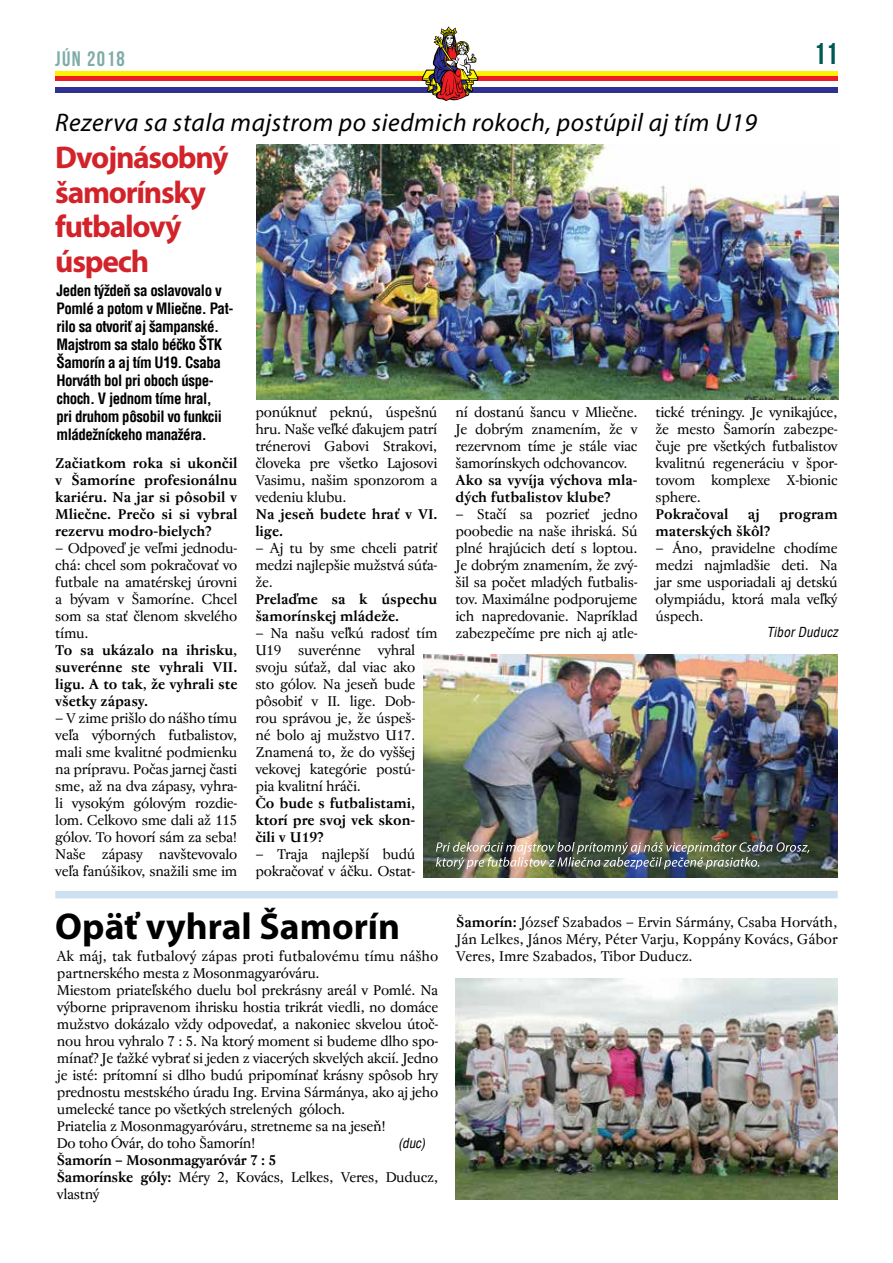
<style>
.page{position:relative;width:893px;height:1263px;background:#fff}
.page>*{position:absolute;margin:0;border:0;box-sizing:border-box;transform-origin:0 0}
.t1{font:700 37.5px "Myriad Pro";color:#000}
.t2{font:700 31.5px/34.5px "Myriad Pro";letter-spacing:-.04em;color:#d2232a}
.t3{font:30px "Bebas Neue";color:#005954}
.t4{font:italic 25.5px "Myriad Pro";letter-spacing:.02em;color:#000}
.t5{font:21px "Bebas Neue";letter-spacing:.07em;color:#80aca9}
.t6{font:700 15px/18px "Switzerland Condensed";letter-spacing:-.03em;color:#000}
.t7{font:14.25px/17px "Regent Pro";letter-spacing:-.02em;color:#000;text-align:justify}
.t8{font:700 14.25px/17px "Regent Pro";letter-spacing:-.005em;color:#000}
.t9{font:italic 13.5px "Switzerland Condensed";color:#000}
.s1{font-weight:400}
.s2{font-weight:700}
</style>
<div class="page">
<div style="left:55px;top:71px;width:783px;height:6px;background:#fff200"></div>
<div style="left:55px;top:77px;width:783px;height:5px;background:#ed1d24"></div>
<div style="left:55px;top:87px;width:783px;height:6px;background:#2e3092"></div>
<svg style="left:421px;top:27px;width:57px;height:74px"></svg>
<img style="left:256px;top:145px;width:582px;height:255px">
<img style="left:424px;top:655px;width:414px;height:222px">
<img style="left:455px;top:978px;width:383px;height:221px">
<div style="left:55px;top:891px;width:783px;height:7px;background:#cde1f0"></div>
<img style="left:436px;top:842px;width:374px;height:27px">
<h3 class="t5" style="left:55px;top:47px;width:71px">JÚN 2018</h3>
<h3 class="t3" style="left:814px;top:37px;width:25px">11</h3>
<h3 class="t4" style="left:55px;top:106px;width:703px">Rezerva sa stala majstrom po siedmich rokoch, postúpil aj tím U19</h3>
<h2 class="t2" style="left:55px;top:139px;width:175px">Dvojnásobný šamorínsky futbalový úspech</h2>
<p class="t6" style="left:56px;top:281px;width:178px">Jeden týždeň sa oslavovalo v<br>Pomlé a potom v Mliečne. Pat&shy;rilo sa otvoriť aj šampanské.<br>Majstrom sa stalo béčko ŠTK<br>Šamorín a aj tím U19. Csaba<br>Horváth bol pri oboch úspe&shy;choch. V jednom tíme hral,<br>pri druhom pôsobil vo funkcii mládežníckeho manažéra.</p>
<p class="t8" style="left:55px;top:454px;width:184px;text-align:justify">Začiatkom roka si ukončil v Šamoríne profesionálnu kariéru. Na jar si pôsobil v Mliečne. Prečo si si vybral rezervu modro-bielych?</p>
<p class="t7" style="left:55px;top:540px;width:184px">– Odpoveď je veľmi jednodu&shy;chá: chcel som pokračovať vo futbale na amatérskej úrovni a bývam v Šamoríne. Chcel som sa stať členom skvelého tímu.</p>
<p class="t8" style="left:55px;top:642px;width:184px;text-align:justify">To sa ukázalo na ihrisku, suverénne ste vyhrali VII. ligu. A to tak, že vyhrali ste všetky zápasy.</p>
<p class="t7" style="left:55px;top:710px;width:184px">– V zime prišlo do nášho tímu veľa výborných futbalistov, mali sme kvalitné podmienku na prípravu. Počas jarnej časti sme, až na dva zápasy, vyhra&shy;li vysokým gólovým rozdie&shy;lom. Celkovo sme dali až 115 gólov. To hovorí sám za seba!<br>Naše zápasy navštevovalo veľa fanúšikov, snažili sme im</p>
<p class="t7" style="left:255px;top:404px;width:184px">ponúknuť peknú, úspešnú hru. Naše veľké ďakujem patrí trénerovi Gabovi Strakovi, človeka pre všetko Lajosovi Vasimu, našim sponzorom a vedeniu klubu.</p>
<p class="t8" style="left:255px;top:506px;width:184px">Na jeseň budete hrať v VI. lige.</p>
<p class="t7" style="left:255px;top:540px;width:184px">– Aj tu by sme chceli patriť medzi najlepšie mužstvá súťa&shy;že.</p>
<p class="t8" style="left:255px;top:591px;width:184px">Prelaďme sa k úspechu šamorínskej mládeže.</p>
<p class="t7" style="left:255px;top:625px;width:184px;text-align:left">– Na našu veľkú radosť tím<br>U19 suverénne vyhral svoju súťaž, dal viac ako sto gólov. Na jeseň bude pôsobiť v II. lige. Dob&shy;rou správou je, že úspeš-<br>né bolo aj mužstvo U17.<br>Znamená to, že do vyššej vekovej kategórie postú&shy;pia kvalitní hráči.</p>
<p class="t8" style="left:255px;top:795px;width:161px;text-align:justify">Čo bude s futbalistami, ktorí pre svoj vek skon&shy;čili v U19?</p>
<p class="t7" style="left:255px;top:846px;width:161px">– Traja najlepší budú pokračovať v áčku. Ostat-</p>
<p class="t7" style="left:455px;top:404px;width:184px">ní dostanú šancu v Mliečne.<br>Je dobrým znamením, že v rezervnom tíme je stále viac šamorínskych odchovancov.</p>
<p class="t8" style="left:455px;top:472px;width:184px">Ako sa vyvíja výchova mla&shy;dých futbalistov klube?</p>
<p class="t7" style="left:455px;top:506px;width:184px">– Stačí sa pozrieť jedno poobedie na naše ihriská. Sú plné hrajúcich detí s loptou.<br>Je dobrým znamením, že zvý&shy;šil sa počet mladých futbalis&shy;tov. Maximálne podporujeme ich napredovanie. Napríklad zabezpečíme pre nich aj atle-</p>
<p class="t7" style="left:656px;top:404px;width:184px">tické tréningy. Je vynikajúce, že mesto Šamorín zabezpe&shy;čuje pre všetkých futbalistov kvalitnú regeneráciu v špor&shy;tovom komplexe X-bionic sphere.</p>
<p class="t8" style="left:656px;top:506px;width:74px">Pokračoval</p>
<p class="t8" style="left:748px;top:506px;width:13px">aj</p>
<p class="t8" style="left:779px;top:506px;width:60px">program</p>
<p class="t8" style="left:656px;top:523px;width:116px">materských škôl?</p>
<p class="t7" style="left:656px;top:540px;width:184px">– Áno, pravidelne chodíme medzi najmladšie deti. Na jar sme usporiadali aj detskú olympiádu, ktorá mala veľký úspech.</p>
<p class="t9" style="left:767px;top:624px;width:72px">Tibor Duducz</p>
<h1 class="t1" style="left:55px;top:902px;width:346px">Opäť vyhral Šamorín</h1>
<p class="t7" style="left:57px;top:948px;width:383px;text-align:left">Ak máj, tak futbalový zápas proti futbalovému tímu nášho partnerského mesta z Mosonmagyaróváru.<br>Miestom priateľského duelu bol prekrásny areál v Pomlé. Na výborne pripravenom ihrisku hostia trikrát viedli, no domáce mužstvo dokázalo vždy odpovedať, a nakoniec skvelou útoč&shy;nou hrou vyhralo 7 : 5. Na ktorý moment si budeme dlho spo&shy;mínať? Je ťažké vybrať si jeden z viacerých skvelých akcií. Jedno je isté: prítomní si dlho budú pripomínať krásny spôsob hry prednostu mestského úradu Ing. Ervina Sármánya, ako aj jeho umelecké tance po všetkých strelených góloch.<br>Priatelia z Mosonmagyaróváru, stretneme sa na jeseň!<br>Do toho Óvár, do toho Šamorín!</p>
<p class="t9" style="left:398px;top:1135px;width:29px">(duc)</p>
<p class="t8" style="left:57px;top:1152px;width:383px">Šamorín – Mosonmagyaróvár 7 : 5<br>Šamorínske góly: <span class="s1">Méry 2, Kovács, Lelkes, Veres, Duducz, vlastný</span></p>
<p class="t7" style="left:456px;top:914px;width:383px"><span class="s2">Šamorín:</span> József Szabados – Ervin Sármány, Csaba Horváth, Ján Lelkes, János Méry, Péter Varju, Koppány Kovács, Gábor Veres, Imre Szabados, Tibor Duducz.</p>
</div>
